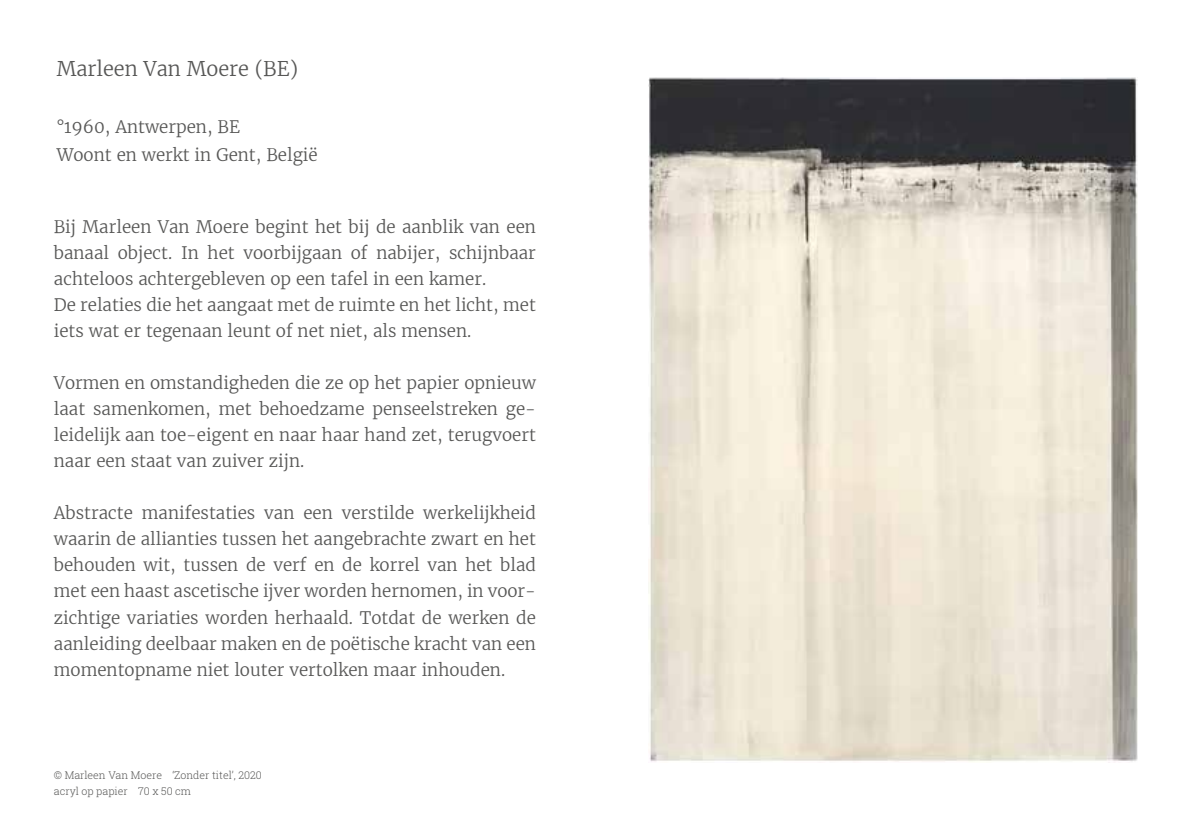
<style>
.page{position:relative;width:1191px;height:840px;background:#fff}
.page>*{position:absolute;margin:0;border:0;box-sizing:border-box;transform-origin:0 0}
.t1{font:300 20px "Merriweather";color:#575756}
.t2{font:300 17px/26px "Merriweather";color:#575756}
.t3{font:300 10.6px/16px "Roboto Slab";color:#575756}
</style>
<div class="page">
<img style="left:648px;top:77px;width:489px;height:685px">
<p class="t1" style="left:57px;top:56px;width:243px">Marleen Van Moere (BE)</p>
<p class="t2" style="left:57px;top:112px;width:262px;line-height:28px">°1960, Antwerpen, BE<br>Woont en werkt in Gent, België</p>
<p class="t2" style="left:54px;top:213px;width:483px">Bij Marleen Van Moere begint het bij de aanblik van een banaal object. In het voorbijgaan of nabijer, schijnbaar achteloos achtergebleven op een tafel in een kamer.<br>De relaties die het aangaat met de ruimte en het licht, met iets wat er tegenaan leunt of net niet, als mensen.</p>
<p class="t2" style="left:54px;top:369px;width:483px;text-align:justify">Vormen en omstandigheden die ze op het papier opnieuw laat samenkomen, met behoedzame penseelstreken ge&shy;leidelijk aan toe-eigent en naar haar hand zet, terugvoert naar een staat van zuiver zijn.</p>
<p class="t2" style="left:54px;top:499px;width:483px;text-align:justify">Abstracte manifestaties van een verstilde werkelijkheid waarin de allianties tussen het aangebrachte zwart en het behouden wit, tussen de verf en de korrel van het blad met een haast ascetische ijver worden hernomen, in voor&shy;zichtige variaties worden herhaald. Totdat de werken de aanleiding deelbaar maken en de poëtische kracht van een momentopname niet louter vertolken maar inhouden.</p>
<p class="t3" style="left:54px;top:766px;width:210px">© Marleen Van Moere ‘Zonder titel’, 2020 acryl op papier 70 x 50 cm</p>
</div>
